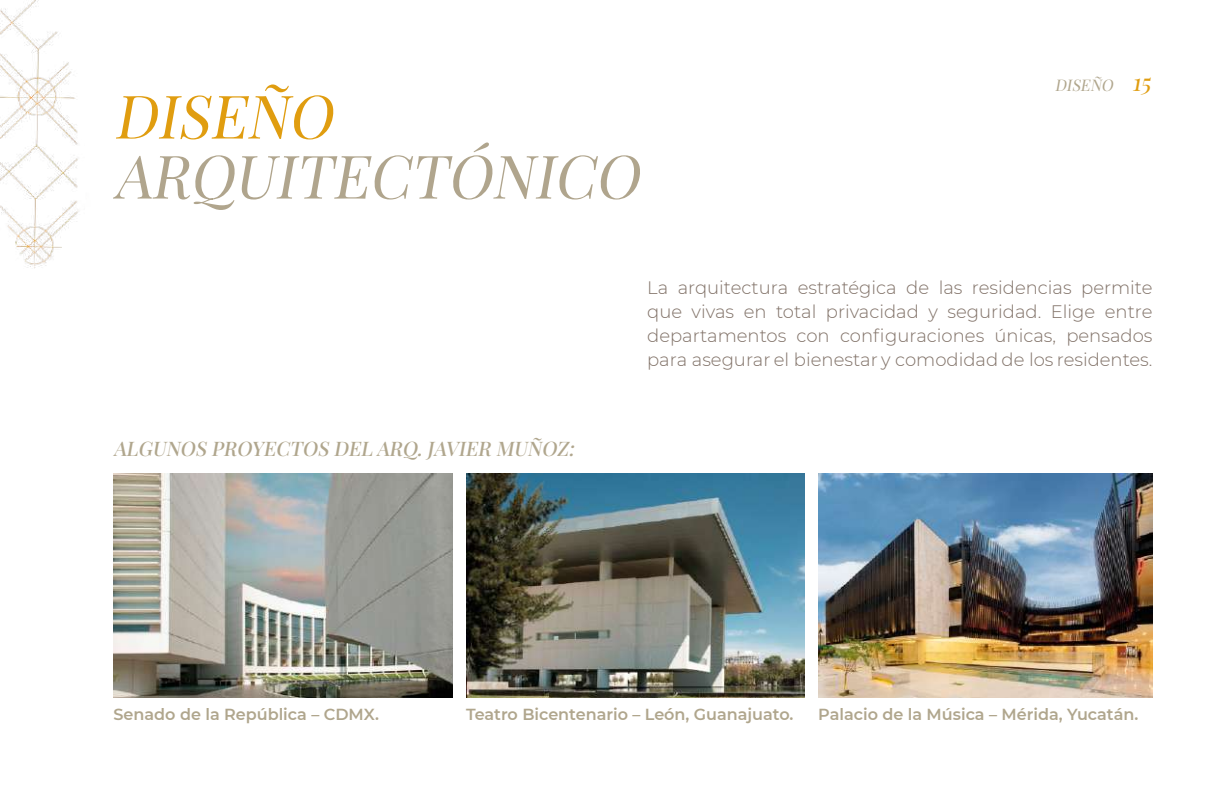
<style>
.page{position:relative;width:1225px;height:793px;background:#fff}
.page>*{position:absolute;margin:0;border:0;box-sizing:border-box;transform-origin:0 0}
.t1{font:italic 60px "Playfair Display";color:#b0a58d}
.t2{font:italic 60px "Playfair Display";color:#e09d10}
.t3{font:italic 24px "Playfair Display";color:#e09d10}
.t4{font:italic 500 20px "Playfair Display";color:#b0a68d}
.t5{font:300 18px/24px "Montserrat";color:#807167;text-align:justify}
.t6{font:600 16px "Montserrat";color:#b0a68d}
.t7{font:italic 16px "Playfair Display";color:#b0a68d}
</style>
<div class="page">
<img style="left:0;top:0;width:79px;height:269px">
<img style="left:113px;top:473px;width:339px;height:224px">
<img style="left:466px;top:473px;width:339px;height:224px">
<img style="left:818px;top:473px;width:334px;height:224px">
<h1 class="t2" style="left:113px;top:74px;width:234px">DISEÑO</h1>
<h1 class="t1" style="left:113px;top:134px;width:541px">ARQUITECTÓNICO</h1>
<p class="t7" style="left:1054px;top:74px;width:63px">DISEÑO</p>
<h2 class="t3" style="left:1131px;top:65px;width:26px">15</h2>
<p class="t4" style="left:113px;top:434px;width:466px">ALGUNOS PROYECTOS DEL ARQ.JAVIER MUÑOZ:</p>
<p class="t5" style="left:647px;top:275px;width:507px">La arquitectura estratégica de las residencias permite que vivas en total privacidad y seguridad. Elige entre departamentos con configuraciones únicas, pensados para asegurar el bienestar y comodidad de los residentes.</p>
<p class="t6" style="left:113px;top:704px;width:267px">Senado de la República – CDMX.</p>
<p class="t6" style="left:466px;top:704px;width:329px">Teatro Bicentenario – León, Guanajuato.</p>
<p class="t6" style="left:818px;top:704px;width:321px">Palacio de la Música – Mérida, Yucatán.</p>
<p class="t7" style="left:122px;top:703px;width:189px">IGNATURE APARTMENTS</p>
</div>
